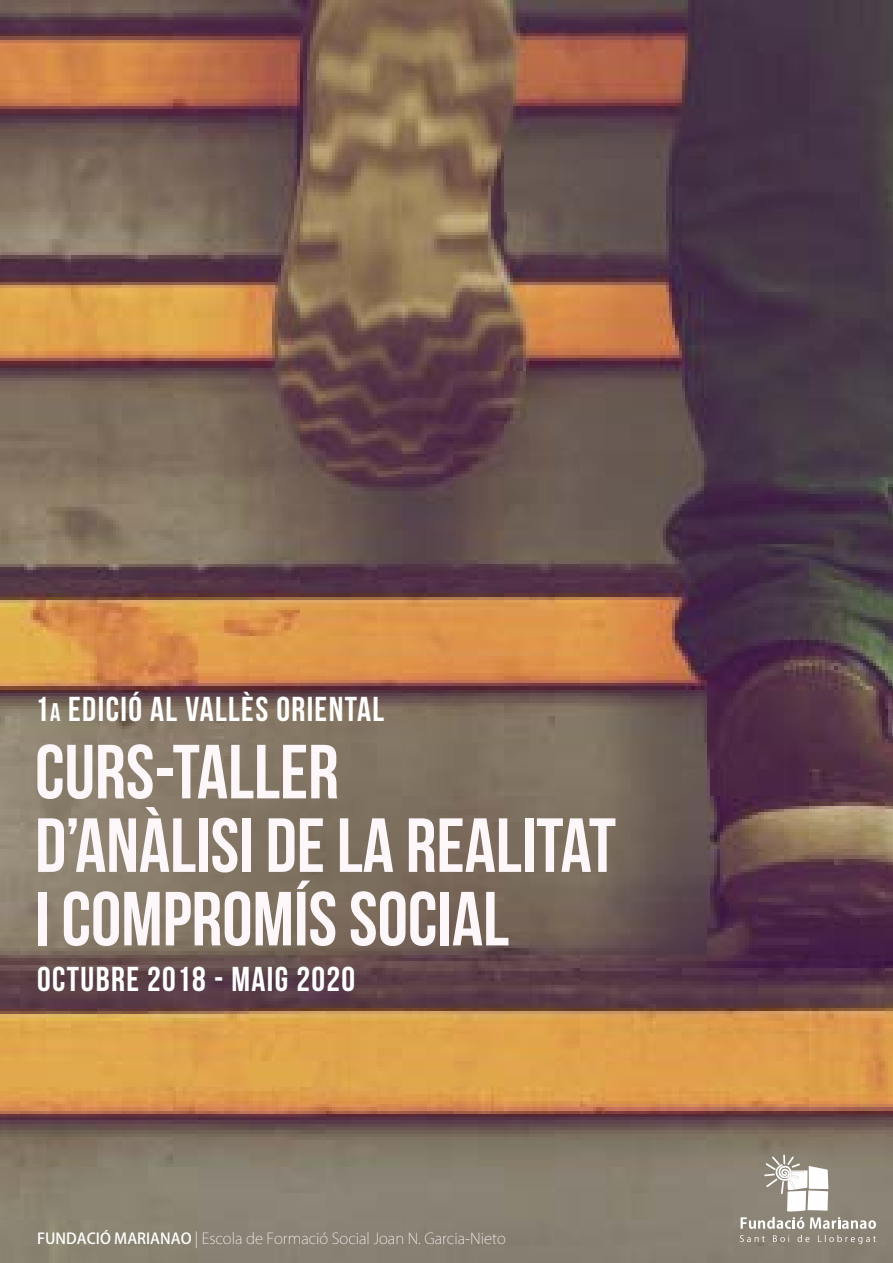
<style>
.page{position:relative;width:893px;height:1263px;background:#fff}
.page>*{position:absolute;margin:0;border:0;box-sizing:border-box;transform-origin:0 0}
.t1{font:76.5px/73.5px "Bebas Neue";color:#fef7fa}
.t2{font:34.5px "Bebas Neue";letter-spacing:.04em;color:#fff}
.t3{font:200 15px "Koz Go Pr 6 N";color:#fff}
.s1{font-size:25.5px}
.s2{font-weight:500}
</style>
<div class="page">
<img style="left:0;top:0;width:893px;height:1263px">
<svg style="left:764px;top:1154px;width:64px;height:57px"></svg>
<svg style="left:740px;top:1217px;width:136px;height:28px;background:#a29c91"></svg>
<h2 class="t2" style="left:35px;top:690px;width:351px">1<span class="s1">A</span> EDICIÓ AL VALLÈS ORIENTAL</h2>
<h1 class="t1" style="left:35px;top:734px;width:582px">CURS-TALLER<br>D’ANÀLISI DE LA REALITAT<br>I COMPROMÍS SOCIAL</h1>
<h2 class="t2" style="left:37px;top:960px;width:320px">OCTUBRE 2018 - MAIG 2020</h2>
<p class="t3" style="left:37px;top:1230px;width:470px"><span class="s2">FUNDACIÓ MARIANAO</span> | Escola de Formació Social Joan N. Garcia-Nieto</p>
</div>
